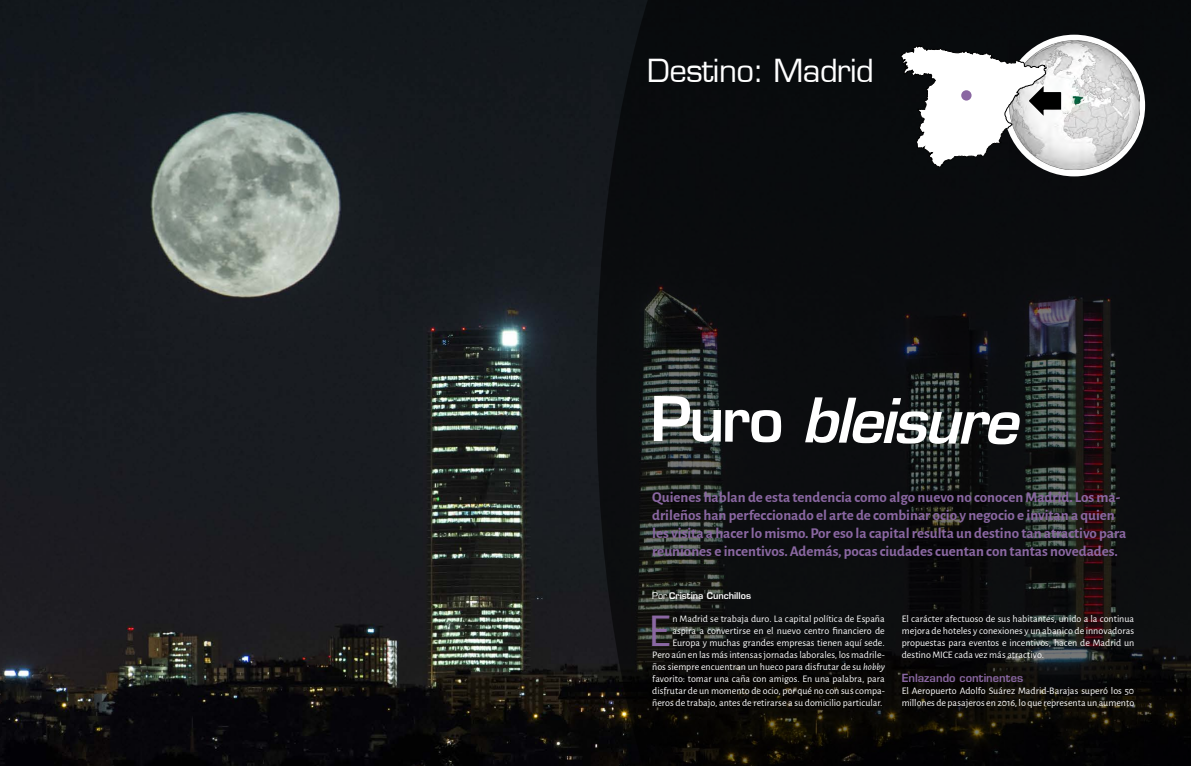
<style>
.page{position:relative;width:1191px;height:766px;background:#fff}
.page>*{position:absolute;margin:0;border:0;box-sizing:border-box;transform-origin:0 0}
.t1{font:italic 700 60px "Euromode";color:#fff}
.t2{font:47.4px "Alegreya Sans";color:#8a67a2}
.t3{font:31px "Euromode Plain";letter-spacing:-.02em;color:#fff}
.t4{font:700 15px/18px "Alegreya Sans";color:#8a67a2}
.t5{font:700 11px "Euromode";color:#8a67a2}
.t6{font:10px/12px "Alegreya Sans";color:#fff;text-align:right}
.t7{font:700 9px "Euromode";color:#fff}
.s1{font-style:normal}
.s2{font-family:"Euromode Plain";font-weight:400}
.s3{font-style:italic}
</style>
<div class="page">
<img style="left:0;top:0;width:595px;height:765px">
<svg style="left:595px;top:0;width:596px;height:765px;fill:#0b0c0e"></svg>
<div style="left:1003px;top:35px;width:142px;height:141px;background:#fff;border-radius:50%"></div>
<img style="left:1009px;top:40px;width:130px;height:130px">
<svg style="left:900px;top:45px;width:161px;height:122px"></svg>
<div style="left:961px;top:90px;width:10px;height:11px;background:#8a67a2;border-radius:50%"></div>
<h3 class="t3" style="left:647px;top:52px;width:228px">Destino: Madrid</h3>
<h1 class="t1" style="left:651px;top:379px;width:368px;rotate:1deg"><span class="s1">Puro</span> bleisure</h1>
<p class="t4" style="left:652px;top:487px;width:475px">Quienes hablan de esta tendencia como algo nuevo no conocen Madrid. Los ma&shy;drileños han perfeccionado el arte de combinar ocio y negocio e invitan a quien les visita a hacer lo mismo. Por eso la capital resulta un destino tan atractivo para reuniones e incentivos. Además, pocas ciudades cuentan con tantas novedades.</p>
<p class="t7" style="left:652px;top:589px;width:100px"><span class="s2">Por</span> Cristina Cunchillos</p>
<p class="t6" style="left:652px;top:612px;width:234px">n Madrid se trabaja duro. La capital política de España aspira a convertirse en el nuevo centro financiero de Europa y muchas grandes empresas tienen aquí sede.<br>Pero aún en las más intensas jornadas laborales, los madrile&shy;ños siempre encuentran un hueco para disfrutar de su <span class="s3">hobby </span>favorito: tomar una caña con amigos. En una palabra, para disfrutar de un momento de ocio, por qué no con sus compa&shy;ñeros de trabajo, antes de retirarse a su domicilio particular.</p>
<h2 class="t2" style="left:648px;top:598px;width:24px">E</h2>
<p class="t6" style="left:901px;top:612px;width:234px;text-align:justify">El carácter afectuoso de sus habitantes, unido a la continua mejora de hoteles y conexiones y un abanico de innovadoras propuestas para eventos e incentivos, hacen de Madrid un destino MICE cada vez más atractivo.</p>
<p class="t5" style="left:901px;top:671px;width:123px">Enlazando continentes</p>
<p class="t6" style="left:901px;top:684px;width:234px;text-align:left">El Aeropuerto Adolfo Suárez Madrid-Barajas superó los 50 millones de pasajeros en 2016, lo que representa un aumento</p>
</div>
